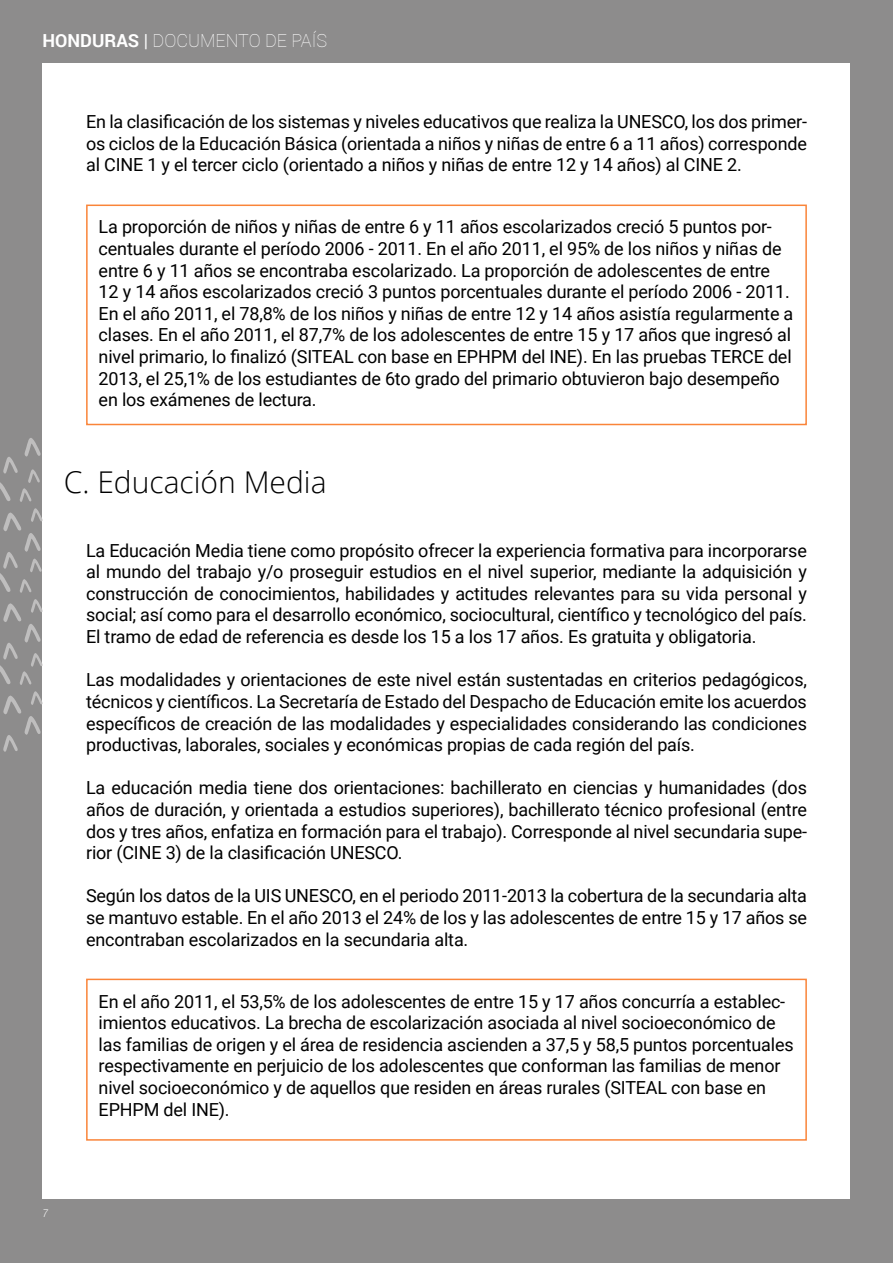
<style>
.page{position:relative;width:893px;height:1263px;background:#8d8c8c}
.page>*{position:absolute;margin:0;border:0;box-sizing:border-box;transform-origin:0 0}
.t1{font:300 30px "Open Sans";color:#000}
.t2{font:18px/21.6px "Roboto";letter-spacing:-.01em;color:#000;text-align:justify}
.t3{font:100 18px "Roboto";color:#fff}
.t4{font:italic 300 10.5px "Roboto";color:#fff}
.s1{font-weight:700}
.s2{font-weight:400}
</style>
<div class="page">
<div style="left:43px;top:64px;width:807px;height:1135px;background:#fff"></div>
<svg style="left:0;top:437px;width:43px;height:316px"></svg>
<div style="left:86px;top:205px;width:721px;height:220px;border:2px solid #fa8439"></div>
<div style="left:86px;top:979px;width:721px;height:162px;border:2px solid #fa8439"></div>
<p class="t3" style="left:43px;top:28px;width:286px"><span class="s1">HONDURAS</span> <span class="s2">|</span> DOCUMENTO DE PAÍS</p>
<p class="t2" style="left:86px;top:110px;width:722px">En la clasificación de los sistemas y niveles educativos que realiza la UNESCO, los dos primer&shy;os ciclos de la Educación Básica (orientada a niños y niñas de entre 6 a 11 años) corresponde al CINE 1 y el tercer ciclo (orientado a niños y niñas de entre 12 y 14 años) al CINE 2.</p>
<p class="t2" style="left:99px;top:216px;width:696px;text-align:left">La proporción de niños y niñas de entre 6 y 11 años escolarizados creció 5 puntos por&shy;centuales durante el período 2006 - 2011. En el año 2011, el 95% de los niños y niñas de entre 6 y 11 años se encontraba escolarizado. La proporción de adolescentes de entre 12 y 14 años escolarizados creció 3 puntos porcentuales durante el período 2006 - 2011.<br>En el año 2011, el 78,8% de los niños y niñas de entre 12 y 14 años asistía regularmente a clases. En el año 2011, el 87,7% de los adolescentes de entre 15 y 17 años que ingresó al nivel primario, lo finalizó (SITEAL con base en EPHPM del INE). En las pruebas TERCE del 2013, el 25,1% de los estudiantes de 6to grado del primario obtuvieron bajo desempeño en los exámenes de lectura.</p>
<h1 class="t1" style="left:64px;top:461px;width:264px">C. Educación Media</h1>
<p class="t2" style="left:86px;top:539px;width:722px">La Educación Media tiene como propósito ofrecer la experiencia formativa para incorporarse al mundo del trabajo y/o proseguir estudios en el nivel superior, mediante la adquisición y construcción de conocimientos, habilidades y actitudes relevantes para su vida personal y social; así como para el desarrollo económico, sociocultural, científico y tecnológico del país.<br>El tramo de edad de referencia es desde los 15 a los 17 años. Es gratuita y obligatoria.</p>
<p class="t2" style="left:86px;top:668px;width:722px">Las modalidades y orientaciones de este nivel están sustentadas en criterios pedagógicos, técnicos y científicos. La Secretaría de Estado del Despacho de Educación emite los acuerdos específicos de creación de las modalidades y especialidades considerando las condiciones productivas, laborales, sociales y económicas propias de cada región del país.</p>
<p class="t2" style="left:86px;top:776px;width:722px">La educación media tiene dos orientaciones: bachillerato en ciencias y humanidades (dos años de duración, y orientada a estudios superiores), bachillerato técnico profesional (entre dos y tres años, enfatiza en formación para el trabajo). Corresponde al nivel secundaria supe&shy;rior (CINE 3) de la clasificación UNESCO.</p>
<p class="t2" style="left:86px;top:884px;width:722px">Según los datos de la UIS UNESCO, en el periodo 2011-2013 la cobertura de la secundaria alta se mantuvo estable. En el año 2013 el 24% de los y las adolescentes de entre 15 y 17 años se encontraban escolarizados en la secundaria alta.</p>
<p class="t4" style="left:43px;top:1205px;width:7px">7</p>
<p class="t2" style="left:99px;top:990px;width:696px;text-align:left">En el año 2011, el 53,5% de los adolescentes de entre 15 y 17 años concurría a establec&shy;imientos educativos. La brecha de escolarización asociada al nivel socioeconómico de las familias de origen y el área de residencia ascienden a 37,5 y 58,5 puntos porcentuales respectivamente en perjuicio de los adolescentes que conforman las familias de menor nivel socioeconómico y de aquellos que residen en áreas rurales (SITEAL con base en EPHPM del INE).</p>
</div>
